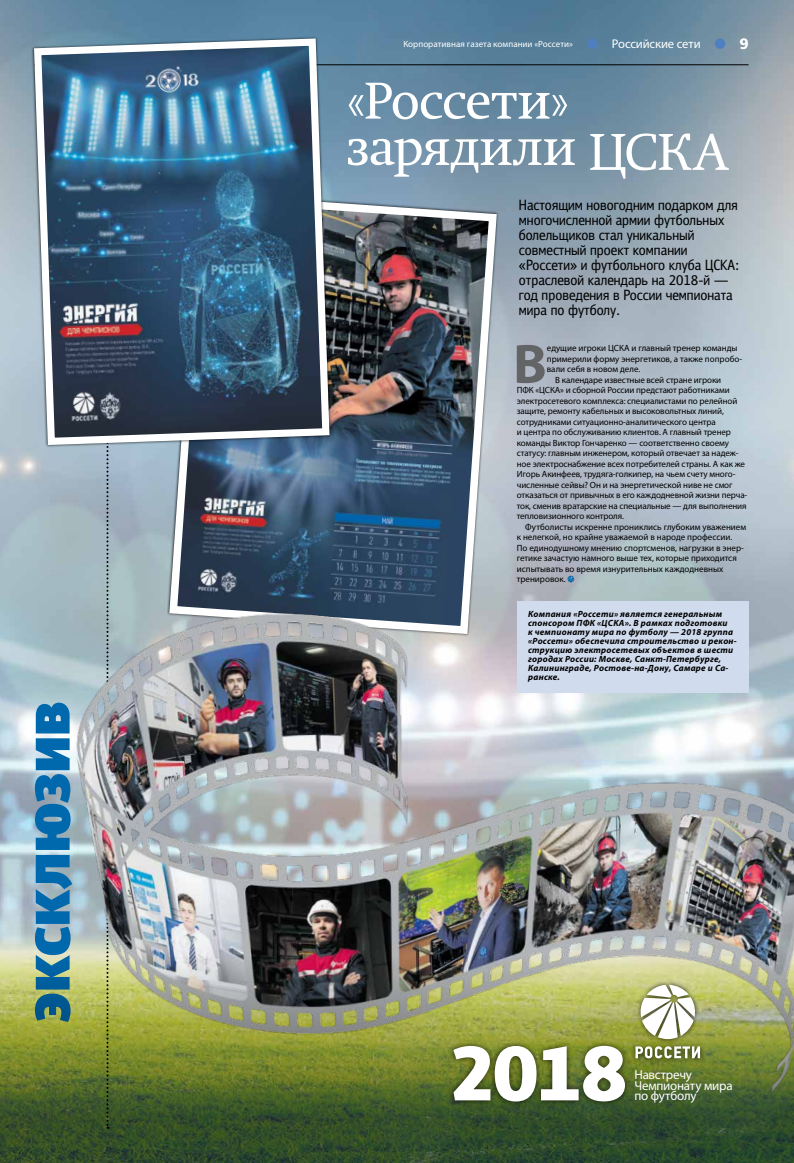
<style>
.page{position:relative;width:794px;height:1163px;background:#fff}
.page>*{position:absolute;margin:0;border:0;box-sizing:border-box;transform-origin:0 0}
.t1{font:700 55.7px "Myriad Pro";color:#636466}
.t2{font:51.2px/46.3px "Swift C";letter-spacing:-.01em;color:#fff}
.t3{font:700 15px "Free Set";color:#fff}
.t4{font:13px/10.5px "Myriad Pro";letter-spacing:-.015em;color:#fff}
.t5{font:12.6px "Myriad Pro";letter-spacing:-.01em;color:#fff}
.t6{font:9px "Myriad Pro";letter-spacing:-.01em;color:#000}
.t7{font:italic 700 9px/9px "Myriad Pro";letter-spacing:.025em;color:#000}
.t8{font:9px "Myriad Pro";letter-spacing:.005em;color:#fff}
</style>
<div class="page">
<img style="left:0;top:0;width:794px;height:932px">
<div style="left:715px;top:38px;width:10px;height:11px;background:#4e80c1;border-radius:50%"></div>
<div style="left:587px;top:38px;width:10px;height:11px;background:#4e80c1;border-radius:50%"></div>
<hr style="left:34px;top:64px;width:714px;height:1px;background:#000">
<svg style="left:106px;top:448px;width:2px;height:134px"></svg>
<img style="left:165px;top:189px;width:336px;height:393px">
<img style="left:14px;top:582px;width:780px;height:350px">
<div style="left:517px;top:601px;width:231px;height:91px;background:#d0dbed"></div>
<svg style="left:567px;top:575px;width:7px;height:7px"></svg>
<img style="left:30px;top:35px;width:303px;height:413px">
<img style="left:0;top:932px;width:794px;height:230px">
<div style="left:630px;top:979px;width:75px;height:84px;background:#000;opacity:.75"></div>
<svg style="left:640px;top:984px;width:55px;height:54px"></svg>
<svg style="left:635px;top:1046px;width:65px;height:12px"></svg>
<div style="left:447px;top:1039px;width:184px;height:68px;background:#000;opacity:.75"></div>
<svg style="left:519px;top:200px;width:219px;height:118px;background:#9dabb8"></svg>
<svg style="left:35px;top:702px;width:37px;height:319px;background:#bdcbbf"></svg>
<svg style="left:453px;top:1045px;width:172px;height:56px;background:#3c4819"></svg>
<p class="t8" style="left:403px;top:38px;width:171px">Корпоративная газета компании «Россети»</p>
<h3 class="t5" style="left:612px;top:36px;width:90px">Российские сети</h3>
<h3 class="t3" style="left:739px;top:34px;width:11px">9</h3>
<h2 class="t2" style="left:346px;top:78px;width:383px">«Россети» зарядили ЦСКА</h2>
<h1 class="t1" style="left:513px;top:327px;width:35px">В</h1>
<p class="t6" style="left:547px;top:342px;width:192px">едущие игроки ЦСКА и главный тренер команды</p>
<p class="t6" style="left:547px;top:353px;width:197px">примерили форму энергетиков, а также попробо-</p>
<p class="t6" style="left:547px;top:363px;width:95px">вали себя в новом деле.</p>
<p class="t6" style="left:555px;top:374px;width:167px">В календаре известные всей стране игроки</p>
<p class="t6" style="left:517px;top:384px;width:214px">ПФК «ЦСКА» и сборной России предстают работниками</p>
<p class="t6" style="left:517px;top:395px;width:222px">электросетевого комплекса: специалистами по релейной</p>
<p class="t6" style="left:517px;top:405px;width:209px">защите, ремонту кабельных и высоковольтных линий,</p>
<p class="t6" style="left:517px;top:416px;width:200px">сотрудниками ситуационно-аналитического центра</p>
<p class="t6" style="left:517px;top:426px;width:216px">и центра по обслуживанию клиентов. А главный тренер</p>
<p class="t6" style="left:517px;top:437px;width:214px">команды Виктор Гончаренко — соответственно своему</p>
<p class="t6" style="left:517px;top:447px;width:223px">статусу: главным инженером, который отвечает за надеж-</p>
<p class="t6" style="left:517px;top:458px;width:230px">ное электроснабжение всех потребителей страны. А как же</p>
<p class="t6" style="left:517px;top:468px;width:220px">Игорь Акинфеев, трудяга-голкипер, на чьем счету много-</p>
<p class="t6" style="left:517px;top:479px;width:217px">численные сейвы? Он и на энергетической ниве не смог</p>
<p class="t6" style="left:517px;top:489px;width:232px">отказаться от привычных в его каждодневной жизни перча-</p>
<p class="t6" style="left:517px;top:500px;width:231px">ток, сменив вратарские на специальные — для выполнения</p>
<p class="t6" style="left:517px;top:510px;width:109px">тепловизионного контроля.</p>
<p class="t6" style="left:525px;top:521px;width:222px">Футболисты искренне прониклись глубоким уважением</p>
<p class="t6" style="left:517px;top:531px;width:217px">к нелегкой, но крайне уважаемой в народе профессии.</p>
<p class="t6" style="left:517px;top:542px;width:229px">По единодушному мнению спортсменов, нагрузки в энер-</p>
<p class="t6" style="left:517px;top:552px;width:221px">гетике зачастую намного выше тех, которые приходится</p>
<p class="t6" style="left:517px;top:563px;width:208px">испытывать во время изнурительных каждодневных</p>
<p class="t6" style="left:517px;top:573px;width:50px">тренировок.</p>
<p class="t7" style="left:528px;top:609px;width:210px">Компания «Россети» является генеральным спонсором ПФК «ЦСКА». В рамках подготовки<br>к чемпионату мира по футболу — 2018 группа «Россети» обеспечила строительство и рекон&shy;струкцию электросетевых объектов в шести городах России: Москве, Санкт-Петербурге, Калининграде, Ростове-на-Дону, Самаре и Са&shy;ранске.</p>
<h3 class="t4" style="left:634px;top:1068px;width:100px">Навстречу<br>Чемпионату мира по футболу</h3>
</div>
